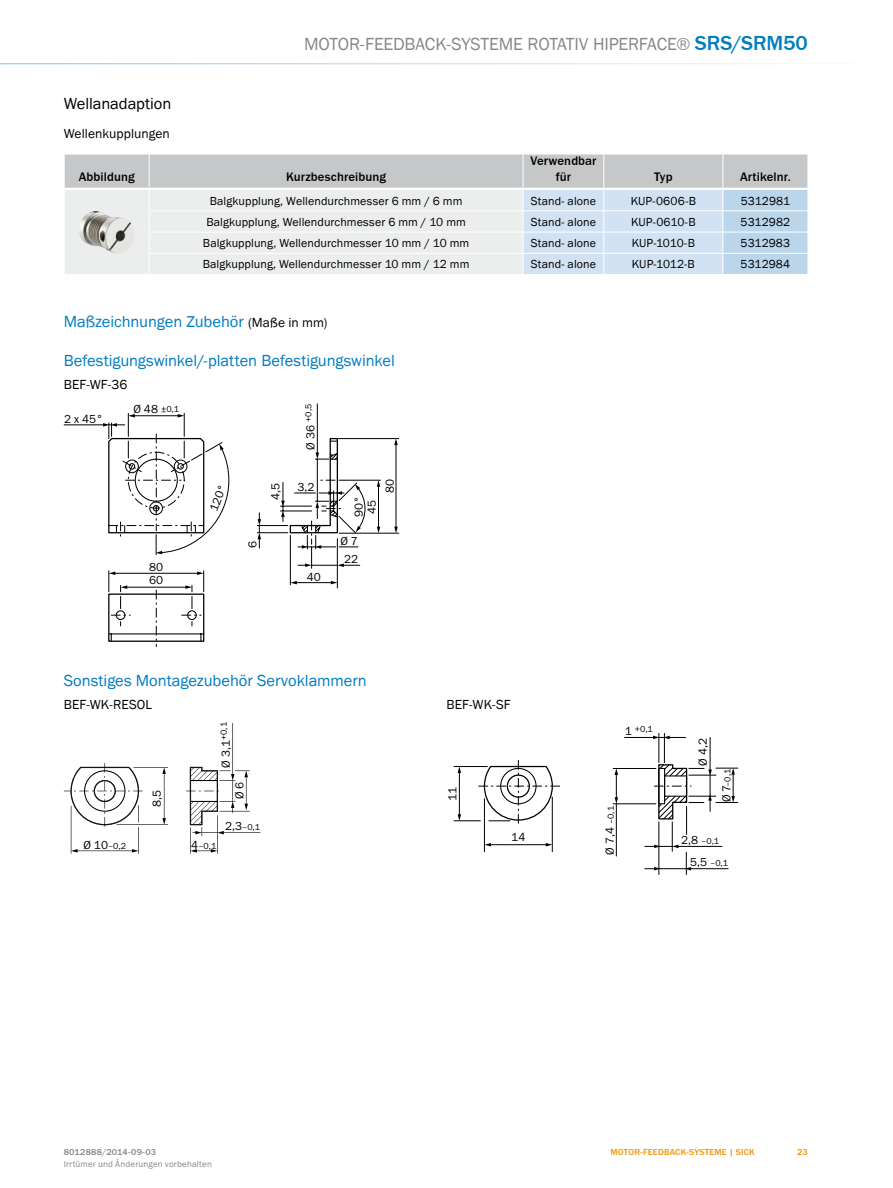
<style>
.page{position:relative;width:893px;height:1188px;background:#fff}
.page>*{position:absolute;margin:0;border:0;box-sizing:border-box;transform-origin:0 0}
.t1{font:500 21px "SICK Franklin";color:#007cc0}
.t2{font:18px "SICK Franklin";letter-spacing:-.01em;color:#87888a}
.t3{font:16.5px "SICK Franklin";letter-spacing:-.005em;color:#007cc0}
.t4{font:16.5px "SICK Franklin";color:#000}
.t5{font:13.5px "SICK Franklin";letter-spacing:.005em;color:#000}
.t6{font:500 12.75px/15.3px "SICK Franklin";letter-spacing:.01em;color:#000;text-align:center}
.t7{font:12px/13.8px "SICK Franklin";letter-spacing:.01em;color:#000}
.t8{font:9px "SICK Franklin";color:#000}
.t9{font:9px "SICK Franklin";letter-spacing:.02em;color:#87888a}
.t10{font:500 9px "SICK Franklin";letter-spacing:.025em;color:#f39400}
.t11{font:500 9px "SICK Franklin";letter-spacing:.025em;color:#87888a}
.s1{font-weight:400;font-size:18px;color:#87888a}
.s2{font-size:13.5px;color:#000}
.s3{font-size:12px}
.s4{font-size:9px}
</style>
<div class="page">
<svg style="left:64px;top:154px;width:744px;height:120px;background:#d9dfe4"></svg>
<img style="left:79px;top:211px;width:56px;height:43px">
<hr style="left:64px;top:425px;width:40px;height:1px;background:#000">
<svg style="left:103px;top:413px;width:126px;height:142px"></svg>
<svg style="left:109px;top:571px;width:95px;height:76px"></svg>
<hr style="left:280px;top:506px;width:32px;height:1px;background:#000">
<hr style="left:280px;top:511px;width:32px;height:1px;background:#000">
<hr style="left:339px;top:480px;width:41px;height:1px;background:#000">
<hr style="left:339px;top:533px;width:60px;height:1px;background:#000">
<hr style="left:378px;top:486px;width:1px;height:42px;background:#000">
<svg style="left:377px;top:527px;width:3px;height:6px"></svg>
<svg style="left:377px;top:480px;width:3px;height:7px"></svg>
<hr style="left:337px;top:438px;width:62px;height:1px;background:#000">
<hr style="left:396px;top:444px;width:1px;height:84px;background:#000">
<svg style="left:394px;top:527px;width:4px;height:6px"></svg>
<svg style="left:394px;top:439px;width:4px;height:6px"></svg>
<hr style="left:257px;top:525px;width:31px;height:1px;background:#000">
<hr style="left:257px;top:532px;width:31px;height:1px;background:#000">
<hr style="left:290px;top:535px;width:1px;height:50px;background:#000">
<hr style="left:337px;top:539px;width:1px;height:49px;background:#000">
<hr style="left:296px;top:582px;width:36px;height:1px;background:#000">
<svg style="left:331px;top:581px;width:6px;height:3px"></svg>
<svg style="left:290px;top:581px;width:7px;height:3px"></svg>
<svg style="left:258px;top:513px;width:3px;height:35px"></svg>
<hr style="left:317px;top:404px;width:1px;height:50px;background:#000">
<svg style="left:281px;top:437px;width:85px;height:131px"></svg>
<svg style="left:64px;top:763px;width:104px;height:91px"></svg>
<svg style="left:186px;top:723px;width:74px;height:131px"></svg>
<hr style="left:659px;top:733px;width:1px;height:30px;background:#000">
<hr style="left:664px;top:733px;width:1px;height:30px;background:#000">
<svg style="left:625px;top:736px;width:61px;height:3px"></svg>
<hr style="left:710px;top:737px;width:1px;height:34px;background:#000">
<svg style="left:645px;top:764px;width:93px;height:111px"></svg>
<hr style="left:613px;top:768px;width:43px;height:1px;background:#000">
<hr style="left:613px;top:804px;width:43px;height:1px;background:#000">
<svg style="left:615px;top:769px;width:3px;height:35px"></svg>
<hr style="left:484px;top:799px;width:1px;height:53px;background:#000">
<hr style="left:552px;top:797px;width:1px;height:55px;background:#000">
<hr style="left:490px;top:844px;width:57px;height:1px;background:#000">
<svg style="left:546px;top:843px;width:6px;height:3px"></svg>
<svg style="left:484px;top:843px;width:7px;height:3px"></svg>
<svg style="left:454px;top:760px;width:107px;height:66px"></svg>
<hr style="left:616px;top:804px;width:1px;height:52px;background:#000">
<h2 class="t2" style="left:304px;top:32px;width:325px">M otor-Feedback-Systeme rotativ HI PERFACE</h2>
<h1 class="t1" style="left:676px;top:30px;width:133px"><span class="s1">®</span> SRS/SRM50</h1>
<h3 class="t4" style="left:64px;top:93px;width:109px">Wellanadaption</h3>
<p class="t5" style="left:64px;top:125px;width:107px">Wellenkupplungen</p>
<p class="t6" style="left:79px;top:169px;width:57px">Abbildung</p>
<p class="t6" style="left:286px;top:169px;width:101px">Kurzbeschreibung</p>
<p class="t6" style="left:530px;top:154px;width:68px">Verwendbar für</p>
<p class="t6" style="left:654px;top:169px;width:20px">Typ</p>
<p class="t6" style="left:740px;top:169px;width:52px">Artikelnr.</p>
<p class="t7" style="left:210px;top:194px;width:254px">Balgkupplung, Wellendurchmesser 6 mm / 6 mm</p>
<p class="t7" style="left:531px;top:194px;width:67px">Stand- alone</p>
<p class="t7" style="left:631px;top:194px;width:65px">KU P-0606-B</p>
<p class="t7" style="left:741px;top:194px;width:51px">5312981</p>
<p class="t7" style="left:206px;top:215px;width:261px">Balgkupplung, Wellendurchmesser 6 mm / 10 mm</p>
<p class="t7" style="left:531px;top:215px;width:67px">Stand- alone</p>
<p class="t7" style="left:631px;top:215px;width:65px">KU P-0610-B</p>
<p class="t7" style="left:741px;top:215px;width:51px">5312982</p>
<p class="t7" style="left:203px;top:236px;width:268px">Balgkupplung, Wellendurchmesser 10 mm / 10 mm</p>
<p class="t7" style="left:531px;top:236px;width:67px">Stand- alone</p>
<p class="t7" style="left:632px;top:236px;width:63px">KU P-1010-B</p>
<p class="t7" style="left:740px;top:236px;width:51px">5312983</p>
<p class="t7" style="left:203px;top:258px;width:268px">Balgkupplung, Wellendurchmesser 10 mm / 12 mm</p>
<p class="t7" style="left:531px;top:258px;width:67px">Stand- alone</p>
<p class="t7" style="left:632px;top:258px;width:63px">KU P-1012-B</p>
<p class="t7" style="left:740px;top:258px;width:51px">5312984</p>
<h3 class="t3" style="left:64px;top:311px;width:265px">Maßzeichnungen Zubehör <span class="s2">(Maße in mm)</span></h3>
<h3 class="t3" style="left:64px;top:350px;width:333px">Befestigungswinkel/-platten Befestigungswinkel</h3>
<p class="t5" style="left:64px;top:376px;width:65px">BEF-WF-36</p>
<p class="t8" style="left:133px;top:403px;width:47px"><span class="s3">Ø 48</span> ±0,1</p>
<p class="t7" style="left:64px;top:412px;width:41px">2 x 45°</p>
<p class="t8" style="left:303px;top:450px;width:47px;rotate:-90deg"><span class="s3">Ø 36</span> +0,5</p>
<p class="t7" style="left:297px;top:480px;width:19px">3,2</p>
<p class="t7" style="left:383px;top:493px;width:16px;rotate:-90deg">80</p>
<p class="t7" style="left:269px;top:500px;width:19px;rotate:-90deg">4,5</p>
<p class="t7" style="left:207px;top:508px;width:30px;rotate:-69deg">120°</p>
<p class="t7" style="left:352px;top:517px;width:23px;line-height:13px;rotate:-90deg">90°<br>45</p>
<p class="t7" style="left:149px;top:560px;width:16px">80<br>60</p>
<p class="t7" style="left:246px;top:548px;width:9px;rotate:-90deg">6</p>
<p class="t7" style="left:307px;top:570px;width:16px">40</p>
<p class="t7" style="left:340px;top:532px;width:19px;line-height:18.3px;text-align:center">Ø 7<br>22</p>
<h3 class="t3" style="left:64px;top:670px;width:304px">Sonstiges M ontagezubehör Servoklammern</h3>
<p class="t5" style="left:64px;top:696px;width:82px">BEF-WK-RESOL</p>
<p class="t7" style="left:150px;top:807px;width:19px;rotate:-90deg">8,5</p>
<p class="t7" style="left:219px;top:768px;width:47px;rotate:-90deg">Ø 3,1<sup>+0,1</sup></p>
<p class="t7" style="left:233px;top:799px;width:19px;rotate:-90deg">Ø 6</p>
<p class="t8" style="left:225px;top:822px;width:37px"><span class="s3">2,3</span>–0,1</p>
<p class="t8" style="left:83px;top:840px;width:44px"><span class="s3">Ø 10</span>–0,2</p>
<p class="t8" style="left:191px;top:840px;width:27px"><span class="s3">4</span>–0,1</p>
<p class="t5" style="left:446px;top:696px;width:64px">BEF-WK-SF</p>
<p class="t7" style="left:446px;top:801px;width:16px;rotate:-90deg">11</p>
<p class="t7" style="left:511px;top:831px;width:16px">14</p>
<p class="t8" style="left:625px;top:724px;width:30px"><span class="s3">1</span> +0,1</p>
<p class="t7" style="left:603px;top:855px;width:50px;rotate:-90deg">Ø 7,4 <span class="s4">–0,1</span></p>
<p class="t7" style="left:696px;top:766px;width:29px;rotate:-90deg">Ø 4,2</p>
<p class="t8" style="left:722px;top:802px;width:35px;rotate:-90deg"><span class="s3">Ø 7</span>–0,1</p>
<p class="t8" style="left:681px;top:836px;width:40px"><span class="s3">2,8</span> –0,1</p>
<p class="t8" style="left:690px;top:857px;width:40px"><span class="s3">5,5</span> –0,1</p>
<p class="t11" style="left:64px;top:1146px;width:94px">8012888/2014-09-03</p>
<p class="t10" style="left:611px;top:1146px;width:106px">Motor-Fee dbac k-Systeme</p>
<p class="t10" style="left:729px;top:1146px;width:26px">| SICK</p>
<p class="t9" style="left:64px;top:1159px;width:150px">I rrtümer und Änderungen vorbehalten</p>
<p class="t10" style="left:797px;top:1146px;width:12px">23</p>
</div>
